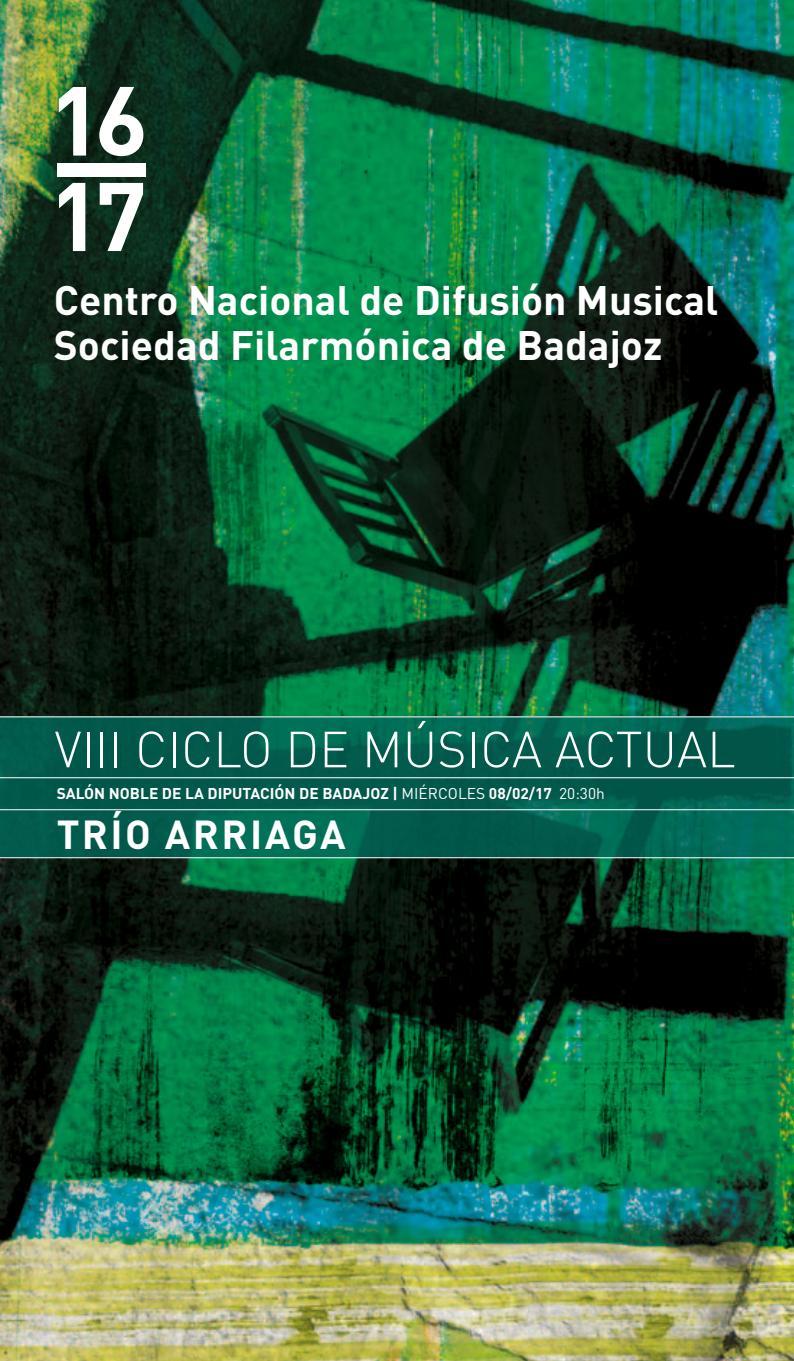
<style>
.page{position:relative;width:794px;height:1361px;background:#fff}
.page>*{position:absolute;margin:0;border:0;box-sizing:border-box;transform-origin:0 0}
.t1{font:300 50px "DIN";color:#fff}
.t2{font:700 40.8px/45px "DIN";color:#fff}
.t3{font:700 40px "DIN";letter-spacing:.06em;color:#fff}
.t4{font:700 15.6px "DIN";color:#fff}
.s1{font-weight:400}
</style>
<div class="page">
<img style="left:0;top:0;width:794px;height:1361px">
<svg style="left:59px;top:87px;width:84px;height:69px"></svg>
<div style="left:57px;top:163px;width:88px;height:14px;background:#fff"></div>
<svg style="left:59px;top:183px;width:84px;height:68px"></svg>
<svg style="left:0;top:717px;width:794px;height:140px;background:#025f4f"></svg>
<hr style="left:0;top:716px;width:794px;height:1px;background:#fff">
<hr style="left:0;top:777px;width:794px;height:1px;background:#fff">
<hr style="left:0;top:809px;width:794px;height:1px;background:#fff">
<hr style="left:0;top:857px;width:794px;height:1px;background:#fff">
<p class="t2" style="left:54px;top:275px;width:666px">Centro Nacional de Difusión Musical<br>Sociedad Filarmónica de Badajoz</p>
<p class="t1" style="left:55px;top:718px;width:682px">VIII CICLO DE MÚSICA ACTUAL</p>
<p class="t4" style="left:57px;top:783px;width:549px">Salón Noble de la Diputación de Badajoz | <span class="s1">MIÉRCOLES</span> 08/02/17 <span class="s1">20:30h</span></p>
<p class="t3" style="left:57px;top:809px;width:290px">TRÍO ARRIAGA</p>
</div>
